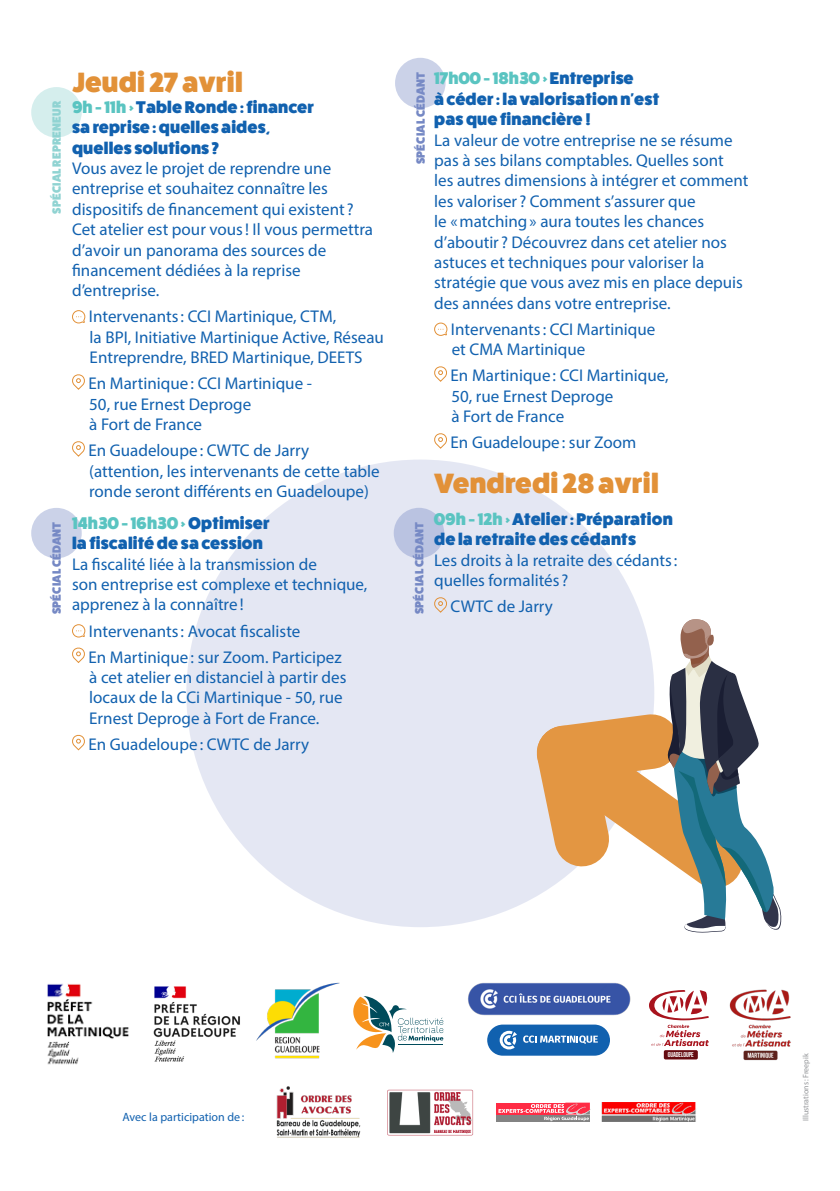
<style>
.page{position:relative;width:840px;height:1191px;background:#fff}
.page>*{position:absolute;margin:0;border:0;box-sizing:border-box;transform-origin:0 0}
.t1{font:800 28px "Fat Frank";letter-spacing:.01em;color:#e29138}
.t2{font:17px/20.4px "Myriad Pro";color:#1161af}
.t3{font:800 17px/20.4px "Fat Frank";letter-spacing:.01em;color:#1161af}
.t4{font:800 12px "Fat Frank";letter-spacing:.02em;color:#7588c4}
.t5{font:12px "Myriad Pro";color:#1161af}
.t6{font:800 12px "Fat Frank";letter-spacing:.02em;color:#90d3d2}
.t7{font:8px "Myriad Pro";color:#939598}
.t8{font:700 7px "Bebas Neue";letter-spacing:-.015em;color:#fff}
.s1{color:#5ac4c1}
</style>
<div class="page">
<div style="left:186px;top:459px;width:468px;height:468px;background:#e4e7f3;border-radius:50%"></div>
<img style="left:47px;top:983px;width:82px;height:82px">
<img style="left:256px;top:982px;width:84px;height:77px">
<img style="left:153px;top:986px;width:87px;height:76px">
<svg style="left:353px;top:996px;width:90px;height:56px"></svg>
<div style="left:663px;top:1050px;width:34px;height:9px;background:#650b11;border-radius:2px"></div>
<svg style="left:649px;top:990px;width:59px;height:56px"></svg>
<img style="left:729px;top:989px;width:62px;height:72px">
<img style="left:468px;top:982px;width:163px;height:34px">
<div style="left:487px;top:1024px;width:122px;height:31px;background:#1161af;border-radius:16px"></div>
<svg style="left:499px;top:1030px;width:17px;height:19px"></svg>
<svg style="left:523px;top:1035px;width:74px;height:9px"></svg>
<img style="left:276px;top:1086px;width:85px;height:52px">
<img style="left:387px;top:1089px;width:87px;height:47px">
<div style="left:496px;top:1115px;width:93px;height:6px;background:#838383"></div>
<div style="left:496px;top:1102px;width:69px;height:12px;background:#ff2b44"></div>
<svg style="left:498px;top:1102px;width:92px;height:19px"></svg>
<img style="left:601px;top:1103px;width:95px;height:18px">
<svg style="left:524px;top:708px;width:141px;height:195px"></svg>
<svg style="left:665px;top:619px;width:117px;height:314px"></svg>
<div style="left:393px;top:508px;width:51px;height:50px;background:#bac3e1;border-radius:50%"></div>
<div style="left:395px;top:58px;width:50px;height:50px;background:#cbd2e8;border-radius:50%"></div>
<div style="left:31px;top:508px;width:51px;height:50px;background:#cbd2e8;border-radius:50%"></div>
<div style="left:31px;top:87px;width:51px;height:50px;background:#d5eeed;border-radius:50%"></div>
<svg style="left:72px;top:310px;width:14px;height:14px"></svg>
<svg style="left:72px;top:374px;width:13px;height:16px"></svg>
<svg style="left:72px;top:441px;width:13px;height:16px"></svg>
<svg style="left:72px;top:624px;width:14px;height:14px"></svg>
<svg style="left:72px;top:647px;width:13px;height:16px"></svg>
<svg style="left:72px;top:734px;width:13px;height:17px"></svg>
<svg style="left:434px;top:322px;width:13px;height:14px"></svg>
<svg style="left:434px;top:366px;width:13px;height:16px"></svg>
<svg style="left:434px;top:433px;width:13px;height:16px"></svg>
<svg style="left:434px;top:597px;width:13px;height:16px"></svg>
<p class="t6" style="left:50px;top:214px;width:115px;rotate:-90deg">SPÉCIAL REPRENEUR</p>
<p class="t4" style="left:50px;top:614px;width:94px;rotate:-90deg">SPÉCIAL CÉDANT</p>
<p class="t1" style="left:72px;top:67px;width:172px">Jeudi 27 avril</p>
<p class="t3" style="left:72px;top:97px;width:243px"><span class="s1">9h - 11h &gt;</span> Table Ronde: financer sa reprise: quelles aides, quelles solutions ?</p>
<p class="t2" style="left:72px;top:158px;width:302px">Vous avez le projet de reprendre une entreprise et souhaitez connaître les dispositifs de financement qui existent ?<br>Cet atelier est pour vous! Il vous permettra d’avoir un panorama des sources de financement dédiées à la reprise d’entreprise.</p>
<p class="t2" style="left:89px;top:306px;width:296px">Intervenants: CCI Martinique, CTM,<br>la BPI, Initiative Martinique Active, Réseau<br>Entreprendre, BRED Martinique, DEETS</p>
<p class="t2" style="left:88px;top:373px;width:225px">En Martinique: CCI Martinique -<br>50, rue Ernest Deproge<br>à Fort de France</p>
<p class="t2" style="left:88px;top:440px;width:292px">En Guadeloupe: CWTC de Jarry (attention, les intervenants de cette table ronde seront différents en Guadeloupe)</p>
<p class="t3" style="left:72px;top:513px;width:199px"><span class="s1">14h30 - 16h30 &gt;</span> Optimiser la fiscalité de sa cession</p>
<p class="t2" style="left:72px;top:553px;width:297px">La fiscalité liée à la transmission de<br>son entreprise est complexe et technique, apprenez à la connaître!</p>
<p class="t2" style="left:89px;top:620px;width:213px">Intervenants: Avocat fiscaliste</p>
<p class="t2" style="left:88px;top:646px;width:259px">En Martinique: sur Zoom. Participez à cet atelier en distanciel à partir des locaux de la CCi Martinique - 50, rue Ernest Deproge à Fort de France.</p>
<p class="t2" style="left:88px;top:733px;width:222px">En Guadeloupe: CWTC de Jarry</p>
<p class="t4" style="left:413px;top:164px;width:94px;rotate:-90deg">SPÉCIAL CÉDANT</p>
<p class="t4" style="left:412px;top:614px;width:94px;rotate:-90deg">SPÉCIAL CÉDANT</p>
<p class="t3" style="left:434px;top:68px;width:226px"><span class="s1">17h00 - 18h30 &gt;</span> Entreprise<br>à céder: la valorisation n'est pas que financière!</p>
<p class="t2" style="left:434px;top:129px;width:315px">La valeur de votre entreprise ne se résume pas à ses bilans comptables. Quelles sont<br>les autres dimensions à intégrer et comment les valoriser ? Comment s’assurer que<br>le «matching» aura toutes les chances d’aboutir ? Découvrez dans cet atelier nos astuces et techniques pour valoriser la stratégie que vous avez mis en place depuis des années dans votre entreprise.</p>
<p class="t2" style="left:450px;top:319px;width:206px">Intervenants: CCI Martinique et CMA Martinique</p>
<p class="t2" style="left:450px;top:365px;width:219px">En Martinique: CCI Martinique,<br>50, rue Ernest Deproge<br>à Fort de France</p>
<p class="t2" style="left:450px;top:432px;width:187px">En Guadeloupe: sur Zoom</p>
<p class="t1" style="left:434px;top:468px;width:226px">Vendredi 28 avril</p>
<p class="t3" style="left:434px;top:509px;width:240px"><span class="s1">09h - 12h &gt;</span> Atelier: Préparation de la retraite des cédants</p>
<p class="t2" style="left:434px;top:549px;width:244px">Les droits à la retraite des cédants: quelles formalités ?</p>
<p class="t2" style="left:450px;top:596px;width:104px">CWTC de Jarry</p>
<p class="t5" style="left:122px;top:1109px;width:123px">Avec la participation de:</p>
<p class="t8" style="left:667px;top:1051px;width:28px">GUADELOUPE</p>
<p class="t7" style="left:800px;top:1121px;width:69px;rotate:-90deg">Illustrations: Freepik</p>
</div>
